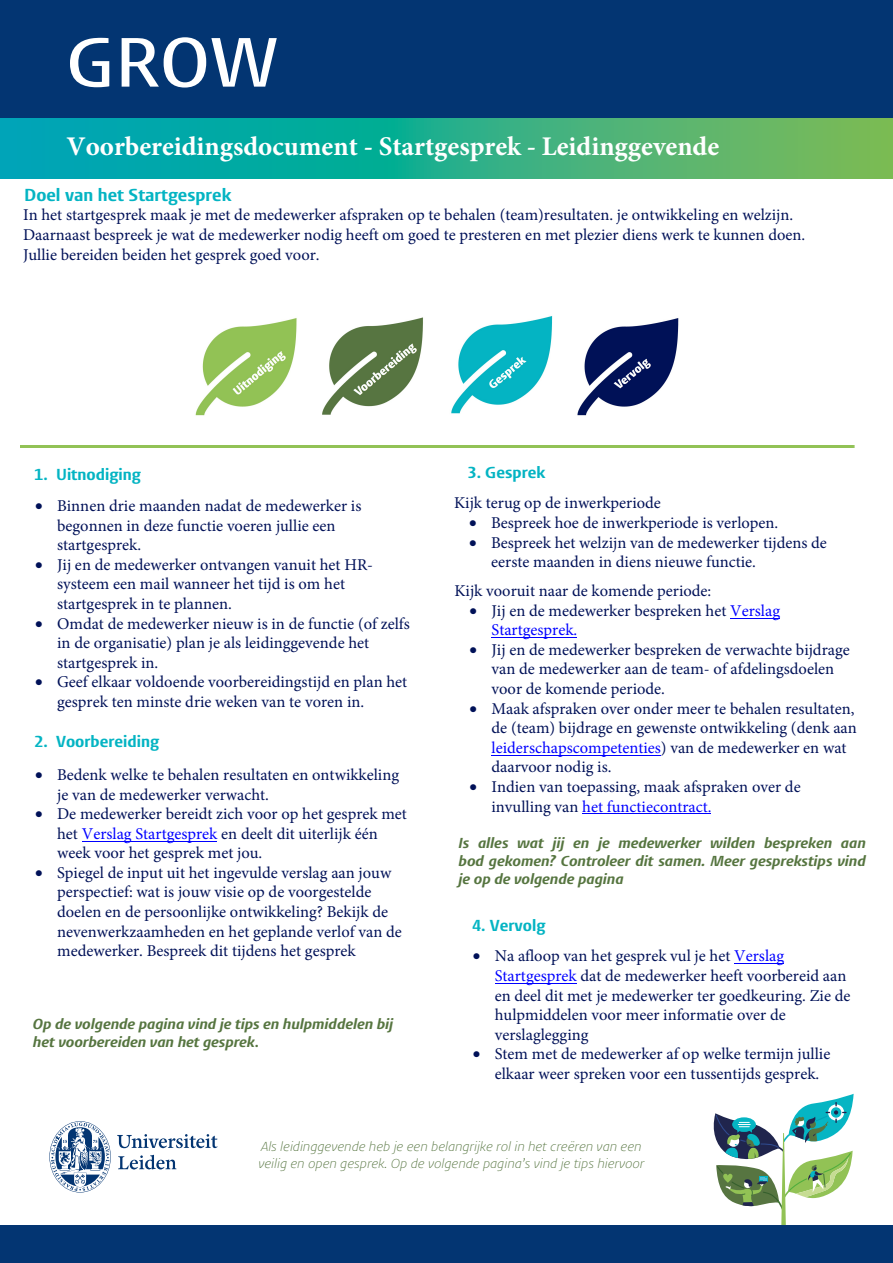
<style>
.page{position:relative;width:893px;height:1263px;background:#fff}
.page>*{position:absolute;margin:0;border:0;box-sizing:border-box;transform-origin:0 0}
.t1{font:600 72px "Vestula";color:#fff}
.t2{font:700 27px "Minion Pro";color:#fff}
.t3{font:300 18px "Vestula";color:#04b4c3}
.t4{font:16.5px/19.5px "Minion Pro";color:#001158}
.t5{font:300 16.5px "Vestula";color:#04b4c3}
.t6{font:italic 300 15px/18px "Vestula";color:#567540}
.t7{font:italic 300 13.5px/16.2px "Vestula";color:#567540}
.s1{color:#00f}
.s2{font-style:normal}
</style>
<div class="page">
<div style="left:0;top:1225px;width:893px;height:38px;background:#033572"></div>
<svg style="left:117px;top:1134px;width:101px;height:35px"></svg>
<svg style="left:49px;top:1121px;width:62px;height:71px"></svg>
<div style="left:0;top:0;width:893px;height:121px;background:#033572"></div>
<svg style="left:0;top:119px;width:893px;height:59px;background:#2caf8a"></svg>
<hr style="left:21px;top:446px;width:834px;height:2px;background:#92c256">
<img style="left:195px;top:316px;width:484px;height:100px">
<hr style="left:82px;top:841px;width:135px;height:1px;background:#00f">
<hr style="left:495px;top:983px;width:81px;height:1px;background:#00f">
<hr style="left:735px;top:963px;width:49px;height:1px;background:#00f">
<svg style="left:713px;top:1094px;width:141px;height:131px"></svg>
<hr style="left:583px;top:813px;width:128px;height:1px;background:#00f">
<hr style="left:491px;top:755px;width:170px;height:1px;background:#00f">
<hr style="left:492px;top:637px;width:85px;height:1px;background:#00f">
<hr style="left:730px;top:618px;width:50px;height:1px;background:#00f">
<h1 class="t1" style="left:67px;top:18px;width:213px">GROW</h1>
<h2 class="t2" style="left:67px;top:128px;width:654px">Voorbereidingsdocument - Startgesprek - Leidinggevende</h2>
<p class="t3" style="left:24px;top:183px;width:209px">Doel van het Startgesprek</p>
<p class="t4" style="left:23px;top:205px;width:784px">In het startgesprek maak je met de medewerker afspraken op te behalen (team)resultaten. je ontwikkeling en welzijn.<br>Daarnaast bespreek je wat de medewerker nodig heeft om goed te presteren en met plezier diens werk te kunnen doen.<br>Jullie bereiden beiden het gesprek goed voor.</p>
<p class="t5" style="left:34px;top:464px;width:108px">1. Uitnodiging</p>
<p class="t4" style="left:57px;top:496px;width:306px;text-indent:-22px">• Binnen drie maanden nadat de medewerker is begonnen in deze functie voeren jullie een startgesprek.</p>
<p class="t4" style="left:57px;top:555px;width:317px;text-indent:-22px">• Jij en de medewerker ontvangen vanuit het HR&shy;systeem een mail wanneer het tijd is om het startgesprek in te plannen.</p>
<p class="t4" style="left:57px;top:614px;width:354px;text-indent:-22px">• Omdat de medewerker nieuw is in de functie (of zelfs in de organisatie) plan je als leidinggevende het startgesprek in.</p>
<p class="t4" style="left:57px;top:672px;width:352px;text-indent:-22px">• Geef elkaar voldoende voorbereidingstijd en plan het gesprek ten minste drie weken van te voren in.</p>
<p class="t5" style="left:34px;top:731px;width:127px">2. Voorbereiding</p>
<p class="t4" style="left:57px;top:765px;width:343px;text-indent:-22px">• Bedenk welke te behalen resultaten en ontwikkeling je van de medewerker verwacht.</p>
<p class="t4" style="left:57px;top:804px;width:351px;text-indent:-22px">• De medewerker bereidt zich voor op het gesprek met het <span class="s1">Verslag Startgesprek</span> en deelt dit uiterlijk één week voor het gesprek met jou.</p>
<p class="t4" style="left:57px;top:863px;width:346px;text-indent:-22px">• Spiegel de input uit het ingevulde verslag aan jouw perspectief: wat is jouw visie op de voorgestelde doelen en de persoonlijke ontwikkeling? Bekijk de nevenwerkzaamheden en het geplande verlof van de medewerker. Bespreek dit tijdens het gesprek</p>
<p class="t6" style="left:33px;top:1015px;width:362px">Op de volgende pagina vind je tips en hulpmiddelen bij het voorbereiden van het gesprek<span class="s2">.</span></p>
<p class="t5" style="left:467px;top:462px;width:79px">3. Gesprek</p>
<p class="t4" style="left:454px;top:493px;width:208px">Kijk terug op de inwerkperiode</p>
<p class="t4" style="left:469px;top:513px;width:311px">• Bespreek hoe de inwerkperiode is verlopen.</p>
<p class="t4" style="left:491px;top:533px;width:337px;text-indent:-22px">• Bespreek het welzijn van de medewerker tijdens de eerste maanden in diens nieuwe functie.</p>
<p class="t4" style="left:454px;top:581px;width:258px">Kijk vooruit naar de komende periode:</p>
<p class="t4" style="left:491px;top:601px;width:290px;text-indent:-22px">• Jij en de medewerker bespreken het <span class="s1">Verslag<br>Startgesprek.</span></p>
<p class="t4" style="left:491px;top:640px;width:360px;text-indent:-22px">• Jij en de medewerker bespreken de verwachte bijdrage van de medewerker aan de team- of afdelingsdoelen voor de komende periode.</p>
<p class="t4" style="left:491px;top:699px;width:367px;text-indent:-22px">• Maak afspraken over onder meer te behalen resultaten, de (team) bijdrage en gewenste ontwikkeling (denk aan <span class="s1">leiderschapscompetenties</span>) van de medewerker en wat daarvoor nodig is.</p>
<p class="t4" style="left:491px;top:777px;width:311px;text-indent:-22px">• Indien van toepassing, maak afspraken over de invulling van <span class="s1">het functiecontract.</span></p>
<p class="t6" style="left:459px;top:834px;width:409px;text-align:justify">Is alles wat jij en je medewerker wilden bespreken aan bod gekomen? Controleer dit samen. Meer gesprekstips vind je op de volgende pagina</p>
<p class="t5" style="left:472px;top:915px;width:75px">4. Vervolg</p>
<p class="t4" style="left:495px;top:946px;width:357px;text-indent:-22px">• Na afloop van het gesprek vul je het <span class="s1">Verslag Startgesprek</span> dat de medewerker heeft voorbereid aan en deel dit met je medewerker ter goedkeuring. Zie de hulpmiddelen voor meer informatie over de verslaglegging</p>
<p class="t4" style="left:495px;top:1044px;width:337px;text-indent:-22px">• Stem met de medewerker af op welke termijn jullie elkaar weer spreken voor een tussentijds gesprek.</p>
<p class="t7" style="left:258px;top:1139px;width:387px">Als leidinggevende heb je een belangrijke rol in het creëren van een veilig en open gesprek. Op de volgende pagina’s vind je tips hiervoor</p>
</div>
